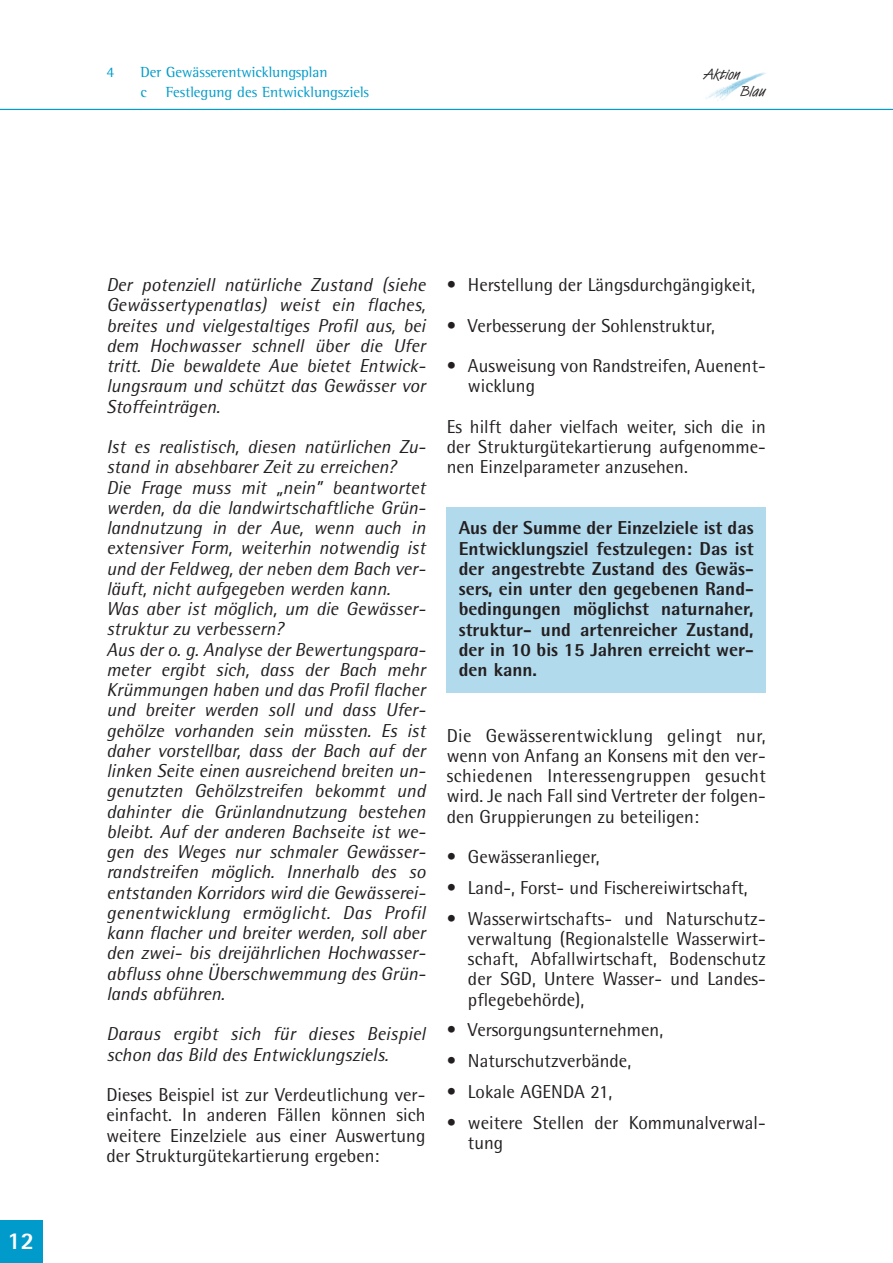
<style>
.page{position:relative;width:893px;height:1263px;background:#fff}
.page>*{position:absolute;margin:0;border:0;box-sizing:border-box;transform-origin:0 0}
.t1{font:800 24px "AT Rotis Sans Serif";color:#fff}
.t2{font:italic 18.75px/20.2px "AT Rotis Semi Sans";color:#231f20}
.t3{font:18.75px/20.2px "AT Rotis Semi Sans";color:#231f20;text-align:justify}
.t4{font:800 18.75px/20.2px "AT Rotis Semi Sans";color:#231f20;text-align:justify}
.t5{font:15px/19.5px "AT Rotis Semi Serif";color:#009bca}
.t6{font:14.85px "Van Dijk D";color:#231f20}
</style>
<div class="page">
<div style="left:0;top:1220px;width:43px;height:43px;background:#009bca"></div>
<hr style="left:0;top:109px;width:892px;height:1px;background:#009bca">
<img style="left:706px;top:72px;width:60px;height:29px">
<div style="left:446px;top:508px;width:319px;height:185px;background:#b2daed"></div>
<p class="t1" style="left:7px;top:1232px;width:28px">12</p>
<p class="t5" style="left:106px;top:64px;width:9px">4</p>
<p class="t5" style="left:140px;top:64px;width:189px">Der Gewässerentwicklungsplan c</p>
<p class="t5" style="left:166px;top:83px;width:205px">Festlegung des Entwicklungsziels</p>
<p class="t6" style="left:703px;top:69px;width:38px">Aktion</p>
<p class="t6" style="left:740px;top:86px;width:26px">Blau</p>
<p class="t2" style="left:106px;top:277px;width:320px;text-align:justify">Der potenziell natürliche Zustand (siehe Gewässertypenatlas) weist ein flaches, breites und vielgestaltiges Profil aus, bei dem Hochwasser schnell über die Ufer tritt. Die bewaldete Aue bietet Entwick&shy;lungsraum und schützt das Gewässer vor Stoffeinträgen.</p>
<p class="t2" style="left:106px;top:439px;width:321px">Ist es realistisch, diesen natürlichen Zu&shy;stand in absehbarer Zeit zu erreichen?<br>Die Frage muss mit „nein” beantwortet werden, da die landwirtschaftliche Grün&shy;landnutzung in der Aue, wenn auch in extensiver Form, weiterhin notwendig ist und der Feldweg, der neben dem Bach ver&shy;läuft, nicht aufgegeben werden kann.<br>Was aber ist möglich, um die Gewässer&shy;struktur zu verbessern?<br>Aus der o. g. Analyse der Bewertungspara&shy;meter ergibt sich, dass der Bach mehr Krümmungen haben und das Profil flacher und breiter werden soll und dass Ufer&shy;gehölze vorhanden sein müssten. Es ist daher vorstellbar, dass der Bach auf der linken Seite einen ausreichend breiten un&shy;genutzten Gehölzstreifen bekommt und dahinter die Grünlandnutzung bestehen bleibt. Auf der anderen Bachseite ist we&shy;gen des Weges nur schmaler Gewässer&shy;randstreifen möglich. Innerhalb des so entstanden Korridors wird die Gewässerei&shy;genentwicklung ermöglicht. Das Profil kann flacher und breiter werden, soll aber den zwei- bis dreijährlichen Hochwasser&shy;abfluss ohne Überschwemmung des Grün&shy;lands abführen.</p>
<p class="t2" style="left:106px;top:1026px;width:320px">Daraus ergibt sich für dieses Beispiel schon das Bild des Entwicklungsziels.</p>
<p class="t3" style="left:106px;top:1087px;width:320px">Dieses Beispiel ist zur Verdeutlichung ver&shy;einfacht. In anderen Fällen können sich weitere Einzelziele aus einer Auswertung der Strukturgütekartierung ergeben:</p>
<p class="t3" style="left:446px;top:277px;width:310px">• Herstellung der Längsdurchgängigkeit,</p>
<p class="t3" style="left:446px;top:317px;width:270px">• Verbesserung der Sohlenstruktur,</p>
<p class="t3" style="left:468px;top:358px;width:299px;text-indent:-21px">• Ausweisung von Randstreifen, Auenent&shy;wicklung</p>
<p class="t3" style="left:446px;top:418px;width:320px">Es hilft daher vielfach weiter, sich die in der Strukturgütekartierung aufgenomme&shy;nen Einzelparameter anzusehen.</p>
<p class="t4" style="left:458px;top:520px;width:296px">Aus der Summe der Einzelziele ist das Entwicklungsziel festzulegen: Das ist der angestrebte Zustand des Gewäs&shy;sers, ein unter den gegebenen Rand&shy;bedingungen möglichst naturnaher, struktur- und artenreicher Zustand, der in 10 bis 15 Jahren erreicht wer&shy;den kann.</p>
<p class="t3" style="left:446px;top:727px;width:320px">Die Gewässerentwicklung gelingt nur, wenn von Anfang an Konsens mit den ver&shy;schiedenen Interessengruppen gesucht wird. Je nach Fall sind Vertreter der folgen&shy;den Gruppierungen zu beteiligen:</p>
<p class="t3" style="left:446px;top:849px;width:154px">• Gewässeranlieger,</p>
<p class="t3" style="left:446px;top:879px;width:302px">• Land-, Forst- und Fischereiwirtschaft,</p>
<p class="t3" style="left:468px;top:910px;width:299px;text-indent:-21px">• Wasserwirtschafts- und Naturschutz&shy;verwaltung (Regionalstelle Wasserwirt&shy;schaft, Abfallwirtschaft, Bodenschutz der SGD, Untere Wasser- und Landes&shy;pflegebehörde),</p>
<p class="t3" style="left:446px;top:1022px;width:218px">• Versorgungsunternehmen,</p>
<p class="t3" style="left:446px;top:1053px;width:186px">• Naturschutzverbände,</p>
<p class="t3" style="left:446px;top:1083px;width:167px">• Lokale AGENDA 21,</p>
<p class="t3" style="left:468px;top:1114px;width:299px;text-indent:-21px">• weitere Stellen der Kommunalverwal&shy;tung</p>
</div>
